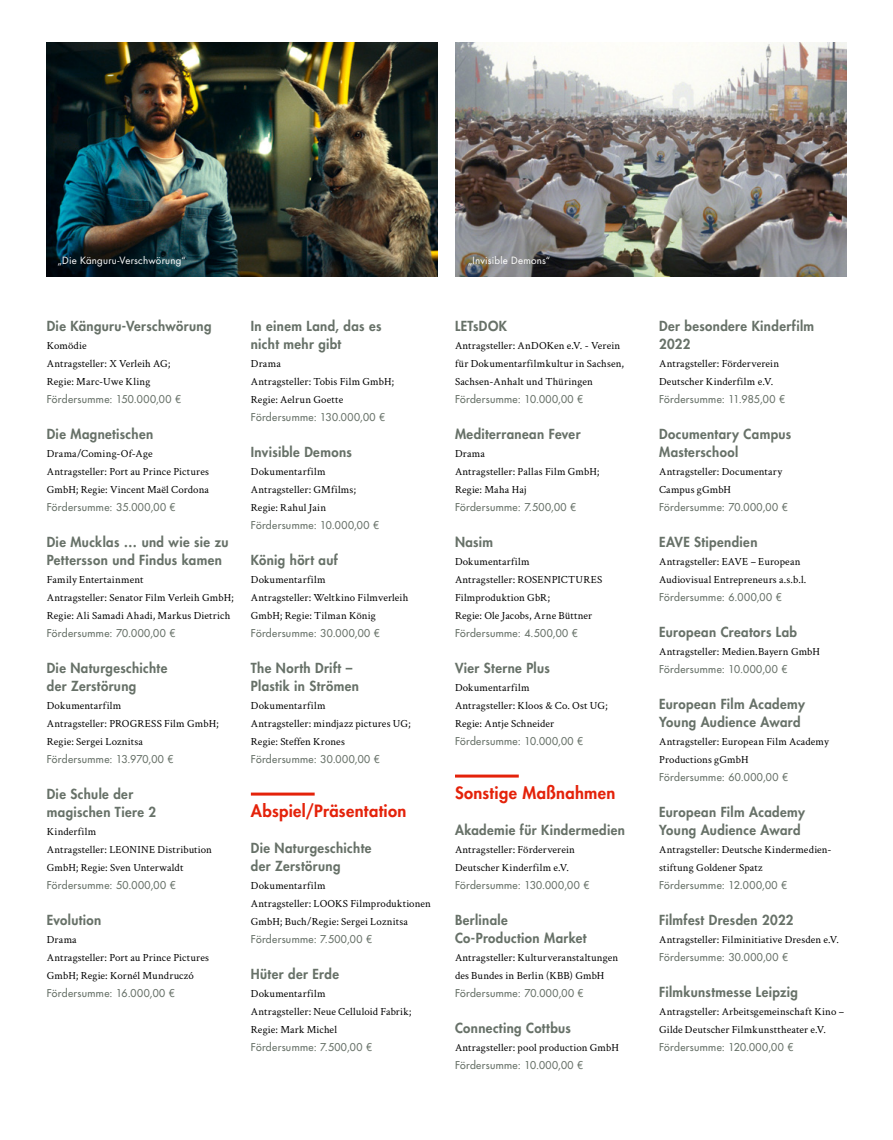
<style>
.page{position:relative;width:893px;height:1140px;background:#fff}
.page>*{position:absolute;margin:0;border:0;box-sizing:border-box;transform-origin:0 0}
.F_Rubrik{font:800 16.5px "Futura Std";letter-spacing:.02em;color:#e4220a}
.F_Filmtitel{font:800 13.5px/18px "Futura Std";letter-spacing:.03em;color:#677168}
.F_Daten{font:10.8px/18px "Crimson Text";letter-spacing:.015em;color:#000}
.F_Fördersumme{font:500 10.5px "Futura Std";letter-spacing:.03em;color:#677168}
.BU_2018{font:9.75px "Futura Std";letter-spacing:.025em;color:#fff}
</style>
<div class="page">
<hr style="left:251px;top:792px;width:64px;height:3px;background:#e4220a">
<img style="left:47px;top:43px;width:391px;height:234px">
<hr style="left:455px;top:774px;width:64px;height:3px;background:#e4220a">
<img style="left:455px;top:43px;width:391px;height:234px">
<p class="BU_2018" style="left:57px;top:254px;width:130px">„Die Känguru-Verschwörung“</p>
<p class="F_Filmtitel" style="left:47px;top:317px;width:166px">Die Känguru-Verschwörung</p>
<p class="F_Daten" style="left:47px;top:336px;width:41px">Komödie</p>
<p class="F_Daten" style="left:47px;top:354px;width:125px">Antragsteller: X Verleih AG;</p>
<p class="F_Daten" style="left:47px;top:372px;width:105px">Regie: Marc-Uwe Kling</p>
<p class="F_Fördersumme" style="left:47px;top:392px;width:136px">Fördersumme: 150.000,00 €</p>
<p class="F_Filmtitel" style="left:47px;top:425px;width:108px">Die Magnetischen</p>
<p class="F_Daten" style="left:47px;top:444px;width:107px">Drama/Coming-Of-Age</p>
<p class="F_Daten" style="left:47px;top:462px;width:164px">Antragsteller: Port au Prince Pictures<br>GmbH; Regie: Vincent Maël Cordona</p>
<p class="F_Fördersumme" style="left:47px;top:500px;width:130px">Fördersumme: 35.000,00 €</p>
<p class="F_Filmtitel" style="left:47px;top:533px;width:183px">Die Mucklas … und wie sie zu<br>Pettersson und Findus kamen</p>
<p class="F_Daten" style="left:47px;top:570px;width:98px">Family Entertainment</p>
<p class="F_Daten" style="left:47px;top:588px;width:188px">Antragsteller: Senator Film Verleih GmbH;</p>
<p class="F_Daten" style="left:47px;top:606px;width:185px">Regie: Ali Samadi Ahadi, Markus Dietrich</p>
<p class="F_Fördersumme" style="left:47px;top:626px;width:130px">Fördersumme: 70.000,00 €</p>
<p class="F_Filmtitel" style="left:47px;top:659px;width:122px">Die Naturgeschichte der Zerstörung</p>
<p class="F_Daten" style="left:47px;top:696px;width:76px">Dokumentarfilm</p>
<p class="F_Daten" style="left:47px;top:714px;width:173px">Antragsteller: PROGRESS Film GmbH;</p>
<p class="F_Daten" style="left:47px;top:732px;width:98px">Regie: Sergei Loznitsa</p>
<p class="F_Fördersumme" style="left:47px;top:752px;width:128px">Fördersumme: 13.970,00 €</p>
<p class="F_Filmtitel" style="left:47px;top:785px;width:111px">Die Schule der magischen Tiere 2</p>
<p class="F_Daten" style="left:47px;top:822px;width:51px">Kinderfilm</p>
<p class="F_Daten" style="left:47px;top:840px;width:167px">Antragsteller: LEONINE Distribution<br>GmbH; Regie: Sven Unterwaldt</p>
<p class="F_Fördersumme" style="left:47px;top:878px;width:131px">Fördersumme: 50.000,00 €</p>
<p class="F_Filmtitel" style="left:47px;top:911px;width:56px">Evolution</p>
<p class="F_Daten" style="left:47px;top:930px;width:32px">Drama</p>
<p class="F_Daten" style="left:47px;top:948px;width:164px">Antragsteller: Port au Prince Pictures<br>GmbH; Regie: Kornél Mundruczó</p>
<p class="F_Fördersumme" style="left:47px;top:986px;width:130px">Fördersumme: 16.000,00 €</p>
<p class="F_Filmtitel" style="left:251px;top:317px;width:132px">In einem Land, das es nicht mehr gibt</p>
<p class="F_Daten" style="left:251px;top:354px;width:32px">Drama</p>
<p class="F_Daten" style="left:251px;top:372px;width:145px">Antragsteller: Tobis Film GmbH;</p>
<p class="F_Daten" style="left:251px;top:390px;width:94px">Regie: Aelrun Goette</p>
<p class="F_Fördersumme" style="left:251px;top:410px;width:136px">Fördersumme: 130.000,00 €</p>
<p class="F_Filmtitel" style="left:251px;top:443px;width:102px">Invisible Demons</p>
<p class="F_Daten" style="left:251px;top:462px;width:76px">Dokumentarfilm</p>
<p class="F_Daten" style="left:251px;top:480px;width:107px">Antragsteller: GMfilms;</p>
<p class="F_Daten" style="left:251px;top:498px;width:77px">Regie: Rahul Jain</p>
<p class="F_Fördersumme" style="left:251px;top:518px;width:130px">Fördersumme: 10.000,00 €</p>
<p class="F_Filmtitel" style="left:251px;top:551px;width:88px">König hört auf</p>
<p class="F_Daten" style="left:251px;top:570px;width:76px">Dokumentarfilm</p>
<p class="F_Daten" style="left:251px;top:588px;width:159px">Antragsteller: Weltkino Filmverleih<br>GmbH; Regie: Tilman König</p>
<p class="F_Fördersumme" style="left:251px;top:626px;width:131px">Fördersumme: 30.000,00 €</p>
<p class="F_Filmtitel" style="left:251px;top:659px;width:110px">The North Drift –<br>Plastik in Strömen</p>
<p class="F_Daten" style="left:251px;top:696px;width:76px">Dokumentarfilm</p>
<p class="F_Daten" style="left:251px;top:714px;width:161px">Antragsteller: mindjazz pictures UG;</p>
<p class="F_Daten" style="left:251px;top:732px;width:95px">Regie: Steffen Krones</p>
<p class="F_Fördersumme" style="left:251px;top:752px;width:131px">Fördersumme: 30.000,00 €</p>
<p class="F_Rubrik" style="left:251px;top:800px;width:157px">Abspiel/Präsentation</p>
<p class="F_Filmtitel" style="left:251px;top:839px;width:122px">Die Naturgeschichte der Zerstörung</p>
<p class="F_Daten" style="left:251px;top:876px;width:76px">Dokumentarfilm</p>
<p class="F_Daten" style="left:251px;top:894px;width:181px">Antragsteller: LOOKS Filmproduktionen<br>GmbH; Buch/Regie: Sergei Loznitsa</p>
<p class="F_Fördersumme" style="left:251px;top:932px;width:123px">Fördersumme: 7.500,00 €</p>
<p class="F_Filmtitel" style="left:251px;top:965px;width:90px">Hüter der Erde</p>
<p class="F_Daten" style="left:251px;top:984px;width:76px">Dokumentarfilm</p>
<p class="F_Daten" style="left:251px;top:1002px;width:162px">Antragsteller: Neue Celluloid Fabrik;</p>
<p class="F_Daten" style="left:251px;top:1020px;width:88px">Regie: Mark Michel</p>
<p class="F_Fördersumme" style="left:251px;top:1040px;width:123px">Fördersumme: 7.500,00 €</p>
<p class="BU_2018" style="left:468px;top:254px;width:84px">„Invisible Demons“</p>
<p class="F_Filmtitel" style="left:455px;top:317px;width:53px">LETsDOK</p>
<p class="F_Daten" style="left:455px;top:336px;width:170px">Antragsteller: AnDOKen e.V. - Verein für Dokumentarfilmkultur in Sachsen,<br>Sachsen-Anhalt und Thüringen</p>
<p class="F_Fördersumme" style="left:455px;top:392px;width:130px">Fördersumme: 10.000,00 €</p>
<p class="F_Filmtitel" style="left:455px;top:425px;width:127px">Mediterranean Fever</p>
<p class="F_Daten" style="left:455px;top:444px;width:32px">Drama</p>
<p class="F_Daten" style="left:455px;top:462px;width:146px">Antragsteller: Pallas Film GmbH;</p>
<p class="F_Daten" style="left:455px;top:480px;width:73px">Regie: Maha Haj</p>
<p class="F_Fördersumme" style="left:455px;top:500px;width:123px">Fördersumme: 7.500,00 €</p>
<p class="F_Filmtitel" style="left:455px;top:533px;width:40px">Nasim</p>
<p class="F_Daten" style="left:455px;top:552px;width:76px">Dokumentarfilm</p>
<p class="F_Daten" style="left:455px;top:570px;width:149px">Antragsteller: ROSENPICTURES<br>Filmproduktion GbR;<br>Regie: Ole Jacobs, Arne Büttner</p>
<p class="F_Fördersumme" style="left:455px;top:626px;width:124px">Fördersumme: 4.500,00 €</p>
<p class="F_Filmtitel" style="left:455px;top:659px;width:96px">Vier Sterne Plus</p>
<p class="F_Daten" style="left:455px;top:678px;width:76px">Dokumentarfilm</p>
<p class="F_Daten" style="left:455px;top:696px;width:154px">Antragsteller: Kloos &amp; Co. Ost UG;</p>
<p class="F_Daten" style="left:455px;top:714px;width:101px">Regie: Antje Schneider</p>
<p class="F_Fördersumme" style="left:455px;top:734px;width:130px">Fördersumme: 10.000,00 €</p>
<p class="F_Rubrik" style="left:455px;top:782px;width:162px">Sonstige Maßnahmen</p>
<p class="F_Filmtitel" style="left:455px;top:821px;width:171px">Akademie für Kindermedien</p>
<p class="F_Daten" style="left:455px;top:840px;width:121px">Antragsteller: Förderverein<br>Deutscher Kinderfilm e.V.</p>
<p class="F_Fördersumme" style="left:455px;top:878px;width:136px">Fördersumme: 130.000,00 €</p>
<p class="F_Filmtitel" style="left:455px;top:911px;width:133px">Berlinale<br>Co-Production Market</p>
<p class="F_Daten" style="left:455px;top:948px;width:165px">Antragsteller: Kulturveranstaltungen des Bundes in Berlin (KBB) GmbH</p>
<p class="F_Fördersumme" style="left:455px;top:986px;width:130px">Fördersumme: 70.000,00 €</p>
<p class="F_Filmtitel" style="left:455px;top:1019px;width:117px">Connecting Cottbus</p>
<p class="F_Daten" style="left:455px;top:1038px;width:165px">Antragsteller: pool production GmbH</p>
<p class="F_Fördersumme" style="left:455px;top:1058px;width:130px">Fördersumme: 10.000,00 €</p>
<p class="F_Filmtitel" style="left:659px;top:317px;width:156px">Der besondere Kinderfilm<br>2022</p>
<p class="F_Daten" style="left:659px;top:354px;width:121px">Antragsteller: Förderverein<br>Deutscher Kinderfilm e.V.</p>
<p class="F_Fördersumme" style="left:659px;top:392px;width:128px">Fördersumme: 11.985,00 €</p>
<p class="F_Filmtitel" style="left:659px;top:425px;width:134px">Documentary Campus<br>Masterschool</p>
<p class="F_Daten" style="left:659px;top:462px;width:125px">Antragsteller: Documentary<br>Campus gGmbH</p>
<p class="F_Fördersumme" style="left:659px;top:500px;width:130px">Fördersumme: 70.000,00 €</p>
<p class="F_Filmtitel" style="left:659px;top:533px;width:100px">EAVE Stipendien</p>
<p class="F_Daten" style="left:659px;top:552px;width:149px">Antragsteller: EAVE – European<br>Audiovisual Entrepreneurs a.s.b.l.</p>
<p class="F_Fördersumme" style="left:659px;top:590px;width:124px">Fördersumme: 6.000,00 €</p>
<p class="F_Filmtitel" style="left:659px;top:623px;width:139px">European Creators Lab</p>
<p class="F_Daten" style="left:659px;top:642px;width:162px">Antragsteller: Medien.Bayern GmbH</p>
<p class="F_Fördersumme" style="left:659px;top:662px;width:130px">Fördersumme: 10.000,00 €</p>
<p class="F_Filmtitel" style="left:659px;top:695px;width:147px">European Film Academy<br>Young Audience Award</p>
<p class="F_Daten" style="left:659px;top:732px;width:171px">Antragsteller: European Film Academy<br>Productions gGmbH</p>
<p class="F_Fördersumme" style="left:659px;top:770px;width:130px">Fördersumme: 60.000,00 €</p>
<p class="F_Filmtitel" style="left:659px;top:803px;width:147px">European Film Academy<br>Young Audience Award</p>
<p class="F_Daten" style="left:659px;top:840px;width:173px">Antragsteller: Deutsche Kindermedien&shy;stiftung Goldener Spatz</p>
<p class="F_Fördersumme" style="left:659px;top:878px;width:130px">Fördersumme: 12.000,00 €</p>
<p class="F_Filmtitel" style="left:659px;top:911px;width:136px">Filmfest Dresden 2022</p>
<p class="F_Daten" style="left:659px;top:930px;width:181px">Antragsteller: Filminitiative Dresden e.V.</p>
<p class="F_Fördersumme" style="left:659px;top:950px;width:131px">Fördersumme: 30.000,00 €</p>
<p class="F_Filmtitel" style="left:659px;top:983px;width:140px">Filmkunstmesse Leipzig</p>
<p class="F_Daten" style="left:659px;top:1002px;width:186px">Antragsteller: Arbeitsgemeinschaft Kino –<br>Gilde Deutscher Filmkunsttheater e.V.</p>
<p class="F_Fördersumme" style="left:659px;top:1040px;width:136px">Fördersumme: 120.000,00 €</p>
</div>
